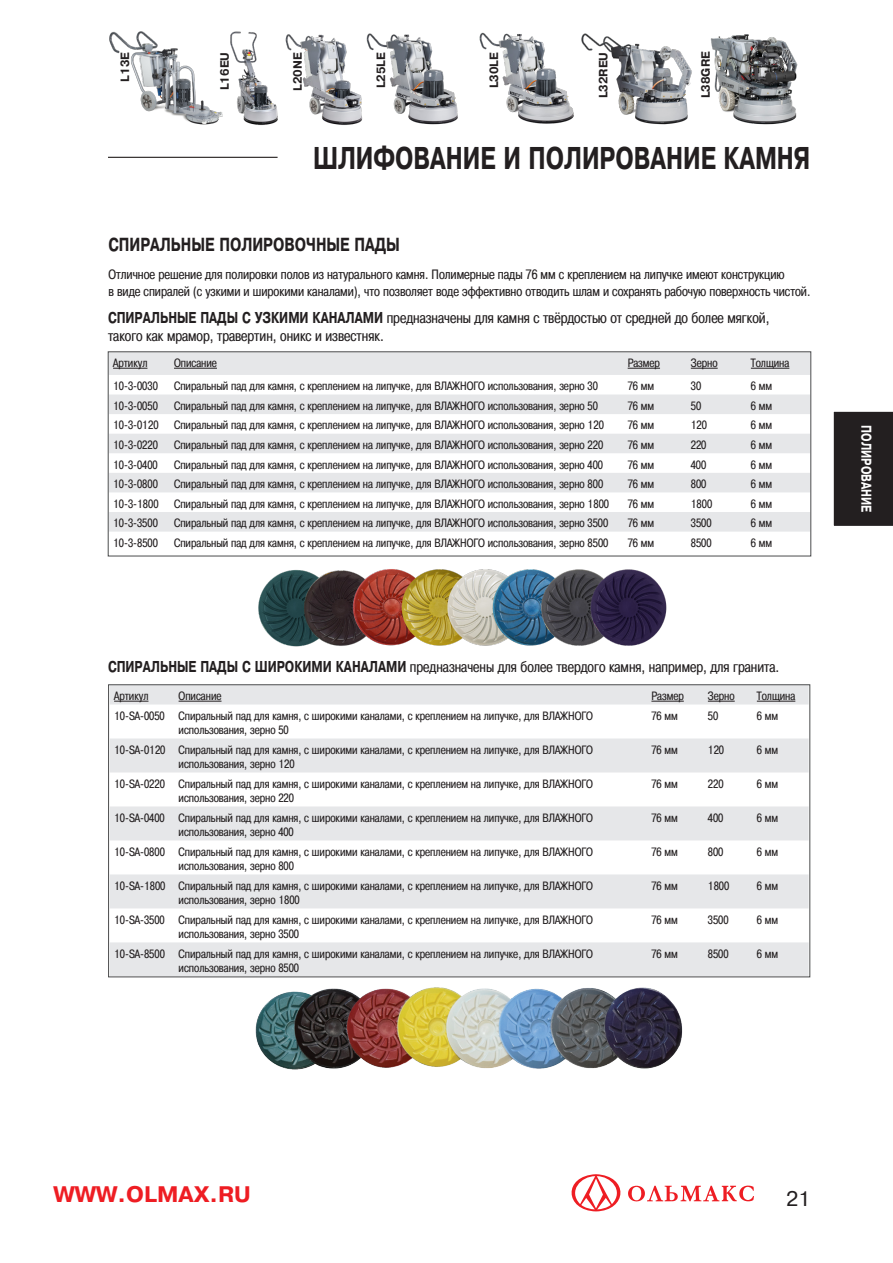
<style>
.page{position:relative;width:893px;height:1263px;background:#fff}
.page>*{position:absolute;margin:0;border:0;box-sizing:border-box;transform-origin:0 0}
.t1{font:700 condensed 30px "Pragmatica";color:#231f20}
.t2{font:700 22.5px "Pragmatica C";color:#ee1d23}
.t3{font:21px "Pragmatica C";color:#231f20}
.t4{font:700 condensed 18px "Pragmatica";color:#231f20}
.t5{font:15px/18px "Pragmatica Cond C";color:#231f20}
.t6{font:13.5px/16.2px "Pragmatica Cond C";color:#231f20}
.t7{font:700 condensed 13.5px "Pragmatica";color:#fff}
.t8{font:12px/14.4px "Pragmatica Cond C";color:#231f20}
.t9{font:700 12px "Pragmatica C";color:#231f20}
.s1{font-family:"Pragmatica";font-weight:700;font-stretch:condensed}
</style>
<div class="page">
<img style="left:240px;top:977px;width:454px;height:93px">
<img style="left:248px;top:556px;width:426px;height:91px">
<svg style="left:110px;top:354px;width:699px;height:178px;fill:#e6e7e9"></svg>
<hr style="left:113px;top:368px;width:34px;height:1px;background:#231f20">
<hr style="left:174px;top:368px;width:43px;height:1px;background:#231f20">
<hr style="left:628px;top:368px;width:32px;height:1px;background:#231f20">
<svg style="left:691px;top:368px;width:27px;height:1px"></svg>
<hr style="left:751px;top:368px;width:38px;height:1px;background:#231f20">
<svg style="left:110px;top:686px;width:698px;height:289px;fill:#e6e7e9"></svg>
<hr style="left:114px;top:701px;width:34px;height:1px;background:#231f20">
<hr style="left:179px;top:701px;width:42px;height:1px;background:#231f20">
<hr style="left:651px;top:701px;width:33px;height:1px;background:#231f20">
<svg style="left:708px;top:701px;width:27px;height:1px"></svg>
<hr style="left:757px;top:701px;width:38px;height:1px;background:#231f20">
<img style="left:288px;top:34px;width:75px;height:91px">
<img style="left:366px;top:33px;width:92px;height:92px">
<img style="left:479px;top:32px;width:95px;height:92px">
<img style="left:581px;top:33px;width:111px;height:92px">
<img style="left:710px;top:34px;width:88px;height:91px">
<img style="left:109px;top:31px;width:108px;height:94px">
<img style="left:217px;top:31px;width:71px;height:94px">
<hr style="left:108px;top:157px;width:170px;height:1px;background:#080302">
<div style="left:833px;top:411px;width:60px;height:115px;background:#231f20"></div>
<svg style="left:571px;top:1174px;width:183px;height:37px"></svg>
<p class="t9" style="left:118px;top:82px;width:31px;rotate:-90deg">L13E</p>
<p class="t9" style="left:218px;top:90px;width:40px;rotate:-90deg">L16EU</p>
<p class="t9" style="left:291px;top:91px;width:40px;rotate:-90deg">L20NE</p>
<p class="t9" style="left:374px;top:88px;width:38px;rotate:-90deg">L25LE</p>
<p class="t9" style="left:487px;top:88px;width:38px;rotate:-90deg">L30LE</p>
<p class="t9" style="left:597px;top:98px;width:48px;rotate:-90deg">L32REU</p>
<p class="t9" style="left:699px;top:98px;width:49px;rotate:-90deg">L38GRE</p>
<h1 class="t1" style="left:313px;top:141px;width:499px">ШЛИФОВАНИЕ И ПОЛИРОВАНИЕ КАМНЯ</h1>
<p class="t4" style="left:108px;top:234px;width:293px">СПИРАЛЬНЫЕ ПОЛИРОВОЧНЫЕ ПАДЫ</p>
<p class="t6" style="left:108px;top:267px;width:703px">Отличное решение для полировки полов из натурального камня. Полимерные пады 76 мм с креплением на липучке имеют конструкцию<br>в виде спиралей (с узкими и широкими каналами), что позволяет воде эффективно отводить шлам и сохранять рабочую поверхность чистой.</p>
<p class="t5" style="left:108px;top:309px;width:663px"><span class="s1">СПИРАЛЬНЫЕ ПАДЫ С УЗКИМИ КАНАЛАМИ</span> предназначены для камня с тв¸рдостью от средней до более мягкой, такого как мрамор, травертин, оникс и известняк.</p>
<p class="t8" style="left:113px;top:356px;width:36px">Артикул</p>
<p class="t8" style="left:174px;top:356px;width:44px">Описание</p>
<p class="t8" style="left:628px;top:356px;width:34px">Размер</p>
<p class="t8" style="left:691px;top:356px;width:28px">Зерно</p>
<p class="t8" style="left:751px;top:356px;width:40px">Толщина</p>
<p class="t8" style="left:113px;top:379px;width:46px">10-3-0030</p>
<p class="t8" style="left:174px;top:379px;width:425px">Спиральный пад для камня, с креплением на липучке, для ВЛАЖНОГО использования, зерно 30</p>
<p class="t8" style="left:628px;top:379px;width:28px">76 мм</p>
<p class="t8" style="left:691px;top:379px;width:12px">30</p>
<p class="t8" style="left:751px;top:379px;width:23px">6 мм</p>
<p class="t8" style="left:113px;top:398px;width:46px">10-3-0050</p>
<p class="t8" style="left:174px;top:398px;width:425px">Спиральный пад для камня, с креплением на липучке, для ВЛАЖНОГО использования, зерно 50</p>
<p class="t8" style="left:628px;top:398px;width:28px">76 мм</p>
<p class="t8" style="left:691px;top:398px;width:12px">50</p>
<p class="t8" style="left:751px;top:398px;width:23px">6 мм</p>
<p class="t8" style="left:113px;top:418px;width:47px">10-3-0120</p>
<p class="t8" style="left:174px;top:418px;width:431px">Спиральный пад для камня, с креплением на липучке, для ВЛАЖНОГО использования, зерно 120</p>
<p class="t8" style="left:628px;top:418px;width:28px">76 мм</p>
<p class="t8" style="left:691px;top:418px;width:18px">120</p>
<p class="t8" style="left:751px;top:418px;width:23px">6 мм</p>
<p class="t8" style="left:113px;top:438px;width:46px">10-3-0220</p>
<p class="t8" style="left:174px;top:438px;width:431px">Спиральный пад для камня, с креплением на липучке, для ВЛАЖНОГО использования, зерно 220</p>
<p class="t8" style="left:628px;top:438px;width:28px">76 мм</p>
<p class="t8" style="left:691px;top:438px;width:17px">220</p>
<p class="t8" style="left:751px;top:438px;width:23px">6 мм</p>
<p class="t8" style="left:113px;top:457px;width:46px">10-3-0400</p>
<p class="t8" style="left:174px;top:457px;width:431px">Спиральный пад для камня, с креплением на липучке, для ВЛАЖНОГО использования, зерно 400</p>
<p class="t8" style="left:628px;top:457px;width:28px">76 мм</p>
<p class="t8" style="left:691px;top:457px;width:17px">400</p>
<p class="t8" style="left:751px;top:457px;width:23px">6 мм</p>
<p class="t8" style="left:113px;top:477px;width:46px">10-3-0800</p>
<p class="t8" style="left:174px;top:477px;width:431px">Спиральный пад для камня, с креплением на липучке, для ВЛАЖНОГО использования, зерно 800</p>
<p class="t8" style="left:628px;top:477px;width:28px">76 мм</p>
<p class="t8" style="left:691px;top:477px;width:17px">800</p>
<p class="t8" style="left:751px;top:477px;width:23px">6 мм</p>
<p class="t8" style="left:113px;top:496px;width:47px">10-3-1800</p>
<p class="t8" style="left:174px;top:496px;width:436px">Спиральный пад для камня, с креплением на липучке, для ВЛАЖНОГО использования, зерно 1800</p>
<p class="t8" style="left:628px;top:496px;width:28px">76 мм</p>
<p class="t8" style="left:691px;top:496px;width:23px">1800</p>
<p class="t8" style="left:751px;top:496px;width:23px">6 мм</p>
<p class="t8" style="left:113px;top:516px;width:46px">10-3-3500</p>
<p class="t8" style="left:174px;top:516px;width:436px">Спиральный пад для камня, с креплением на липучке, для ВЛАЖНОГО использования, зерно 3500</p>
<p class="t8" style="left:628px;top:516px;width:28px">76 мм</p>
<p class="t8" style="left:691px;top:516px;width:22px">3500</p>
<p class="t8" style="left:751px;top:516px;width:23px">6 мм</p>
<p class="t8" style="left:113px;top:535px;width:46px">10-3-8500</p>
<p class="t8" style="left:174px;top:535px;width:436px">Спиральный пад для камня, с креплением на липучке, для ВЛАЖНОГО использования, зерно 8500</p>
<p class="t8" style="left:628px;top:535px;width:28px">76 мм</p>
<p class="t8" style="left:691px;top:535px;width:22px">8500</p>
<p class="t8" style="left:751px;top:535px;width:23px">6 мм</p>
<p class="t5" style="left:108px;top:658px;width:673px"><span class="s1">СПИРАЛЬНЫЕ ПАДЫ С ШИРОКИМИ КАНАЛАМИ</span> предназначены для более твердого камня, например, для гранита.</p>
<p class="t8" style="left:114px;top:689px;width:36px">Артикул</p>
<p class="t8" style="left:179px;top:689px;width:44px">Описание</p>
<p class="t8" style="left:651px;top:689px;width:34px">Размер</p>
<p class="t8" style="left:708px;top:689px;width:28px">Зерно</p>
<p class="t8" style="left:757px;top:689px;width:40px">Толщина</p>
<p class="t8" style="left:114px;top:708px;width:52px">10-SA-0050</p>
<p class="t8" style="left:179px;top:708px;width:416px">Спиральный пад для камня, с широкими каналами, с креплением на липучке, для ВЛАЖНОГО использования, зерно 50</p>
<p class="t8" style="left:651px;top:708px;width:28px">76 мм</p>
<p class="t8" style="left:708px;top:708px;width:12px">50</p>
<p class="t8" style="left:757px;top:708px;width:23px">6 мм</p>
<p class="t8" style="left:114px;top:742px;width:53px">10-SA-0120</p>
<p class="t8" style="left:179px;top:742px;width:416px">Спиральный пад для камня, с широкими каналами, с креплением на липучке, для ВЛАЖНОГО использования, зерно 120</p>
<p class="t8" style="left:651px;top:742px;width:28px">76 мм</p>
<p class="t8" style="left:708px;top:742px;width:18px">120</p>
<p class="t8" style="left:757px;top:742px;width:23px">6 мм</p>
<p class="t8" style="left:114px;top:776px;width:52px">10-SA-0220</p>
<p class="t8" style="left:179px;top:776px;width:416px">Спиральный пад для камня, с широкими каналами, с креплением на липучке, для ВЛАЖНОГО использования, зерно 220</p>
<p class="t8" style="left:651px;top:776px;width:28px">76 мм</p>
<p class="t8" style="left:708px;top:776px;width:17px">220</p>
<p class="t8" style="left:757px;top:776px;width:23px">6 мм</p>
<p class="t8" style="left:114px;top:810px;width:52px">10-SA-0400</p>
<p class="t8" style="left:179px;top:810px;width:416px">Спиральный пад для камня, с широкими каналами, с креплением на липучке, для ВЛАЖНОГО использования, зерно 400</p>
<p class="t8" style="left:651px;top:810px;width:28px">76 мм</p>
<p class="t8" style="left:708px;top:810px;width:17px">400</p>
<p class="t8" style="left:757px;top:810px;width:23px">6 мм</p>
<p class="t8" style="left:114px;top:844px;width:52px">10-SA-0800</p>
<p class="t8" style="left:179px;top:844px;width:416px">Спиральный пад для камня, с широкими каналами, с креплением на липучке, для ВЛАЖНОГО использования, зерно 800</p>
<p class="t8" style="left:651px;top:844px;width:28px">76 мм</p>
<p class="t8" style="left:708px;top:844px;width:17px">800</p>
<p class="t8" style="left:757px;top:844px;width:23px">6 мм</p>
<p class="t8" style="left:114px;top:878px;width:53px">10-SA-1800</p>
<p class="t8" style="left:179px;top:878px;width:416px">Спиральный пад для камня, с широкими каналами, с креплением на липучке, для ВЛАЖНОГО использования, зерно 1800</p>
<p class="t8" style="left:651px;top:878px;width:28px">76 мм</p>
<p class="t8" style="left:708px;top:878px;width:23px">1800</p>
<p class="t8" style="left:757px;top:878px;width:23px">6 мм</p>
<p class="t8" style="left:114px;top:912px;width:52px">10-SA-3500</p>
<p class="t8" style="left:179px;top:912px;width:416px">Спиральный пад для камня, с широкими каналами, с креплением на липучке, для ВЛАЖНОГО использования, зерно 3500</p>
<p class="t8" style="left:651px;top:912px;width:28px">76 мм</p>
<p class="t8" style="left:708px;top:912px;width:22px">3500</p>
<p class="t8" style="left:757px;top:912px;width:23px">6 мм</p>
<p class="t8" style="left:114px;top:946px;width:52px">10-SA-8500</p>
<p class="t8" style="left:179px;top:946px;width:416px">Спиральный пад для камня, с широкими каналами, с креплением на липучке, для ВЛАЖНОГО использования, зерно 8500</p>
<p class="t8" style="left:651px;top:946px;width:28px">76 мм</p>
<p class="t8" style="left:708px;top:946px;width:22px">8500</p>
<p class="t8" style="left:757px;top:946px;width:23px">6 мм</p>
<p class="t7" style="left:874px;top:425px;width:88px;rotate:90deg">ПОЛИРОВАНИЕ</p>
<h2 class="t2" style="left:53px;top:1182px;width:199px">WWW.OLMAX.RU</h2>
<h3 class="t3" style="left:786px;top:1187px;width:26px">21</h3>
</div>
